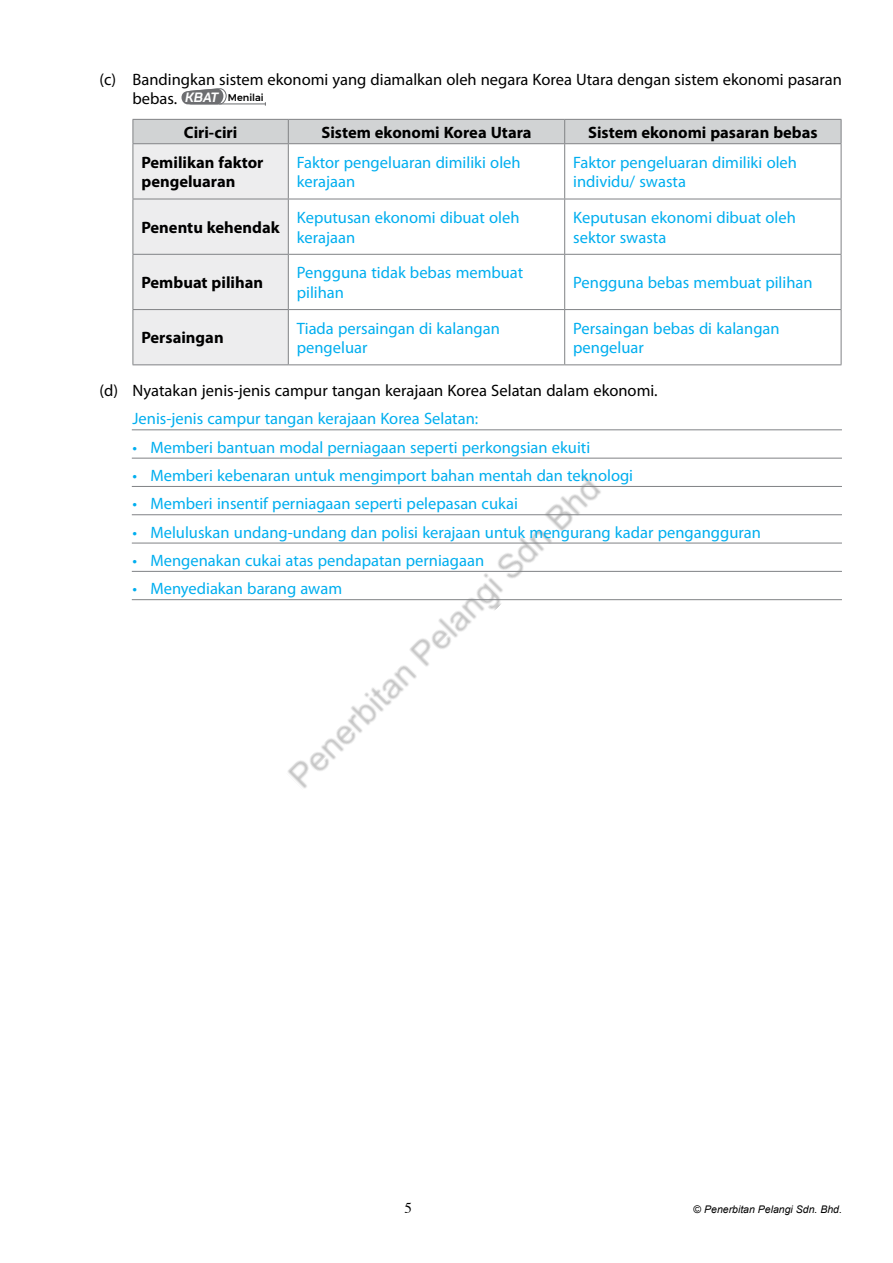
<style>
.page{position:relative;width:893px;height:1263px;background:#fff}
.page>*{position:absolute;margin:0;border:0;box-sizing:border-box;transform-origin:0 0}
.t1{font:16.5px/19.8px "Myriad Pro";color:#00aeef}
.t2{font:16.5px "Myriad Pro";color:#000}
.t3{font:700 16.5px/19.8px "Myriad Pro";color:#000}
.t4{font:15px "Times";color:#000}
.t5{font:italic 10.5px "Arial";color:#000}
.t6{font:500 9.75px "Montserrat";color:#000}
.s1{font-family:"Myriad Pro";font-weight:400;font-size:16.5px}
.s2{font-family:"Chakra Petch";font-weight:700;font-style:italic;font-size:13.5px;color:#fff}
.s3{font-style:normal}
</style>
<div class="page">
<img style="left:282px;top:475px;width:326px;height:313px">
<hr style="left:132px;top:429px;width:710px;height:1px;background:#808285">
<hr style="left:132px;top:458px;width:710px;height:1px;background:#808285">
<hr style="left:132px;top:486px;width:710px;height:1px;background:#808285">
<hr style="left:132px;top:514px;width:710px;height:1px;background:#808285">
<hr style="left:132px;top:543px;width:710px;height:1px;background:#808285">
<hr style="left:132px;top:571px;width:710px;height:1px;background:#808285">
<hr style="left:132px;top:599px;width:710px;height:1px;background:#808285">
<hr style="left:219px;top:104px;width:46px;height:1px;background:#6d6e71">
<svg style="left:181px;top:88px;width:46px;height:17px"></svg>
<svg style="left:133px;top:119px;width:709px;height:246px"></svg>
<hr style="left:133px;top:143px;width:155px;height:1px;background:#808285">
<hr style="left:133px;top:144px;width:1px;height:55px;background:#808285">
<hr style="left:288px;top:143px;width:277px;height:1px;background:#808285">
<hr style="left:288px;top:144px;width:1px;height:55px;background:#808285">
<hr style="left:565px;top:143px;width:276px;height:1px;background:#808285">
<hr style="left:564px;top:144px;width:1px;height:55px;background:#808285">
<hr style="left:841px;top:144px;width:1px;height:55px;background:#808285">
<hr style="left:133px;top:199px;width:155px;height:1px;background:#808285">
<hr style="left:133px;top:199px;width:1px;height:55px;background:#808285">
<hr style="left:288px;top:199px;width:277px;height:1px;background:#808285">
<hr style="left:288px;top:199px;width:1px;height:55px;background:#808285">
<hr style="left:565px;top:199px;width:276px;height:1px;background:#808285">
<hr style="left:564px;top:199px;width:1px;height:55px;background:#808285">
<hr style="left:841px;top:199px;width:1px;height:55px;background:#808285">
<hr style="left:133px;top:254px;width:155px;height:1px;background:#808285">
<hr style="left:133px;top:255px;width:1px;height:54px;background:#808285">
<hr style="left:288px;top:254px;width:277px;height:1px;background:#808285">
<hr style="left:288px;top:255px;width:1px;height:54px;background:#808285">
<hr style="left:565px;top:254px;width:276px;height:1px;background:#808285">
<hr style="left:564px;top:255px;width:1px;height:54px;background:#808285">
<hr style="left:841px;top:255px;width:1px;height:54px;background:#808285">
<hr style="left:133px;top:309px;width:155px;height:1px;background:#808285">
<hr style="left:133px;top:310px;width:1px;height:54px;background:#808285">
<hr style="left:288px;top:309px;width:277px;height:1px;background:#808285">
<hr style="left:288px;top:310px;width:1px;height:54px;background:#808285">
<hr style="left:565px;top:309px;width:276px;height:1px;background:#808285">
<hr style="left:564px;top:310px;width:1px;height:54px;background:#808285">
<hr style="left:841px;top:310px;width:1px;height:54px;background:#808285">
<hr style="left:133px;top:364px;width:155px;height:1px;background:#808285">
<hr style="left:288px;top:364px;width:277px;height:1px;background:#808285">
<hr style="left:565px;top:364px;width:276px;height:1px;background:#808285">
<p class="t2" style="left:100px;top:69px;width:744px">(c) Bandingkan sistem ekonomi yang diamalkan oleh negara Korea Utara dengan sistem ekonomi pasaran</p>
<p class="t6" style="left:133px;top:89px;width:133px"><span class="s1">bebas.</span> <span class="s2">KBAT</span> Menilai</p>
<p class="t3" style="left:184px;top:122px;width:55px">Ciri-ciri</p>
<p class="t3" style="left:321px;top:122px;width:212px">Sistem ekonomi Korea Utara</p>
<p class="t3" style="left:588px;top:122px;width:231px">Sistem ekonomi pasaran bebas</p>
<p class="t3" style="left:141px;top:152px;width:124px">Pemilikan faktor pengeluaran</p>
<p class="t1" style="left:297px;top:152px;width:225px">Faktor pengeluaran dimiliki oleh kerajaan</p>
<p class="t1" style="left:573px;top:152px;width:225px">Faktor pengeluaran dimiliki oleh individu/ swasta</p>
<p class="t3" style="left:141px;top:217px;width:140px">Penentu kehendak</p>
<p class="t1" style="left:297px;top:207px;width:224px">Keputusan ekonomi dibuat oleh kerajaan</p>
<p class="t1" style="left:573px;top:207px;width:224px">Keputusan ekonomi dibuat oleh sektor swasta</p>
<p class="t3" style="left:141px;top:272px;width:123px">Pembuat pilihan</p>
<p class="t1" style="left:297px;top:263px;width:228px">Pengguna tidak bebas membuat pilihan</p>
<p class="t1" style="left:573px;top:272px;width:241px">Pengguna bebas membuat pilihan</p>
<p class="t3" style="left:141px;top:327px;width:84px">Persaingan</p>
<p class="t1" style="left:297px;top:318px;width:205px">Tiada persaingan di kalangan pengeluar</p>
<p class="t1" style="left:573px;top:318px;width:208px">Persaingan bebas di kalangan pengeluar</p>
<p class="t2" style="left:100px;top:380px;width:560px">(d) Nyatakan jenis-jenis campur tangan kerajaan Korea Selatan dalam ekonomi.</p>
<p class="t1" style="left:133px;top:409px;width:347px">Jenis-jenis campur tangan kerajaan Korea Selatan:</p>
<p class="t1" style="left:133px;top:437px;width:459px">• Memberi bantuan modal perniagaan seperti perkongsian ekuiti</p>
<p class="t1" style="left:133px;top:465px;width:502px">• Memberi kebenaran untuk mengimport bahan mentah dan teknologi</p>
<p class="t1" style="left:132px;top:494px;width:387px">• Memberi insentif perniagaan seperti pelepasan cukai</p>
<p class="t1" style="left:132px;top:522px;width:630px">• Meluluskan undang-undang dan polisi kerajaan untuk mengurang kadar pengangguran</p>
<p class="t1" style="left:132px;top:550px;width:353px">• Mengenakan cukai atas pendapatan perniagaan</p>
<p class="t1" style="left:132px;top:578px;width:211px">• Menyediakan barang awam</p>
<p class="t4" style="left:404px;top:1193px;width:9px">5</p>
<p class="t5" style="left:693px;top:1202px;width:150px"><span class="s3">©</span> Penerbitan Pelangi Sdn. Bhd.</p>
</div>
